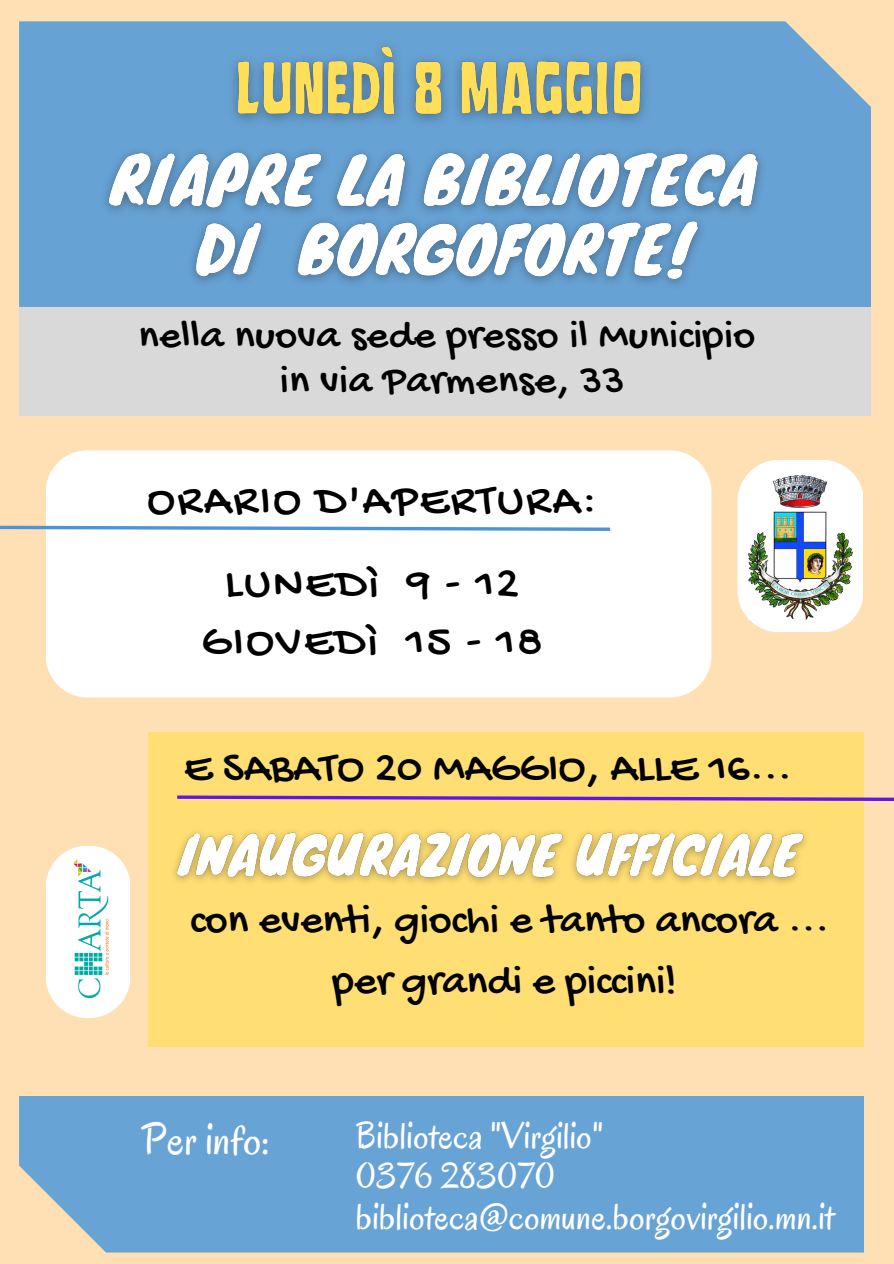
<style>
.page{position:relative;width:894px;height:1264px;background:#fff}
.page>*{position:absolute;margin:0;border:0;box-sizing:border-box;transform-origin:0 0}
.t1{font:46.5px/83.2px "Gochi Hand";letter-spacing:.045em;color:#000;text-align:center}
.t2{font:45px "Gochi Hand";color:#000}
.t3{font:43.95px "Oregano";letter-spacing:.01em;color:#fff}
.t4{font:43.5px/60.8px "Gochi Hand";color:#000;text-align:center}
.t5{font:42px/45px "Gochi Hand";letter-spacing:.01em;color:#000;text-align:center}
.t6{font:37.5px/40.5px "Oregano";letter-spacing:.01em;color:#fff}
</style>
<div class="page">
<div style="left:0;top:0;width:893px;height:1263px;background:#ffe0b5"></div>
<div style="left:19px;top:1096px;width:844px;height:156px;background:#68a3d5"></div>
<div style="left:19px;top:22px;width:851px;height:379px;background:#67a2d4"></div>
<div style="left:148px;top:731px;width:715px;height:315px;background:#ffde74"></div>
<div style="left:19px;top:307px;width:850px;height:109px;background:#d9d9d9"></div>
<div style="left:46px;top:450px;width:665px;height:247px;background:#fff"></div>
<svg style="left:737px;top:460px;width:126px;height:171px"></svg>
<img style="left:748px;top:475px;width:104px;height:145px">
<svg style="left:177px;top:793px;width:716px;height:9px"></svg>
<svg style="left:0;top:523px;width:613px;height:9px"></svg>
<svg style="left:46px;top:846px;width:83px;height:171px"></svg>
<img style="left:66px;top:854px;width:53px;height:151px">
<img style="left:93px;top:117px;width:699px;height:190px">
<img style="left:217px;top:31px;width:459px;height:124px">
<img style="left:174px;top:830px;width:632px;height:53px">
<p class="t5" style="left:139px;top:316px;width:618px">nella nuova sede presso il Municipio in via Parmense, 33</p>
<p class="t1" style="left:147px;top:462px;width:451px">ORARIO D'APERTURA:<br>LUNEDì 9 - 12</p>
<p class="t1" style="left:201px;top:602px;width:342px">GIOVEDì 15 - 18</p>
<p class="t2" style="left:184px;top:744px;width:609px">E SABATO 20 MAGGIO, ALLE 16...</p>
<p class="t4" style="left:190px;top:892px;width:640px">con eventi, giochi e tanto ancora ... per grandi e piccini!</p>
<p class="t3" style="left:141px;top:1111px;width:130px">Per info:</p>
<p class="t6" style="left:356px;top:1115px;width:480px">Biblioteca "Virgilio"<br>0376 283070 biblioteca@comune.borgovirgilio.mn.it</p>
</div>
